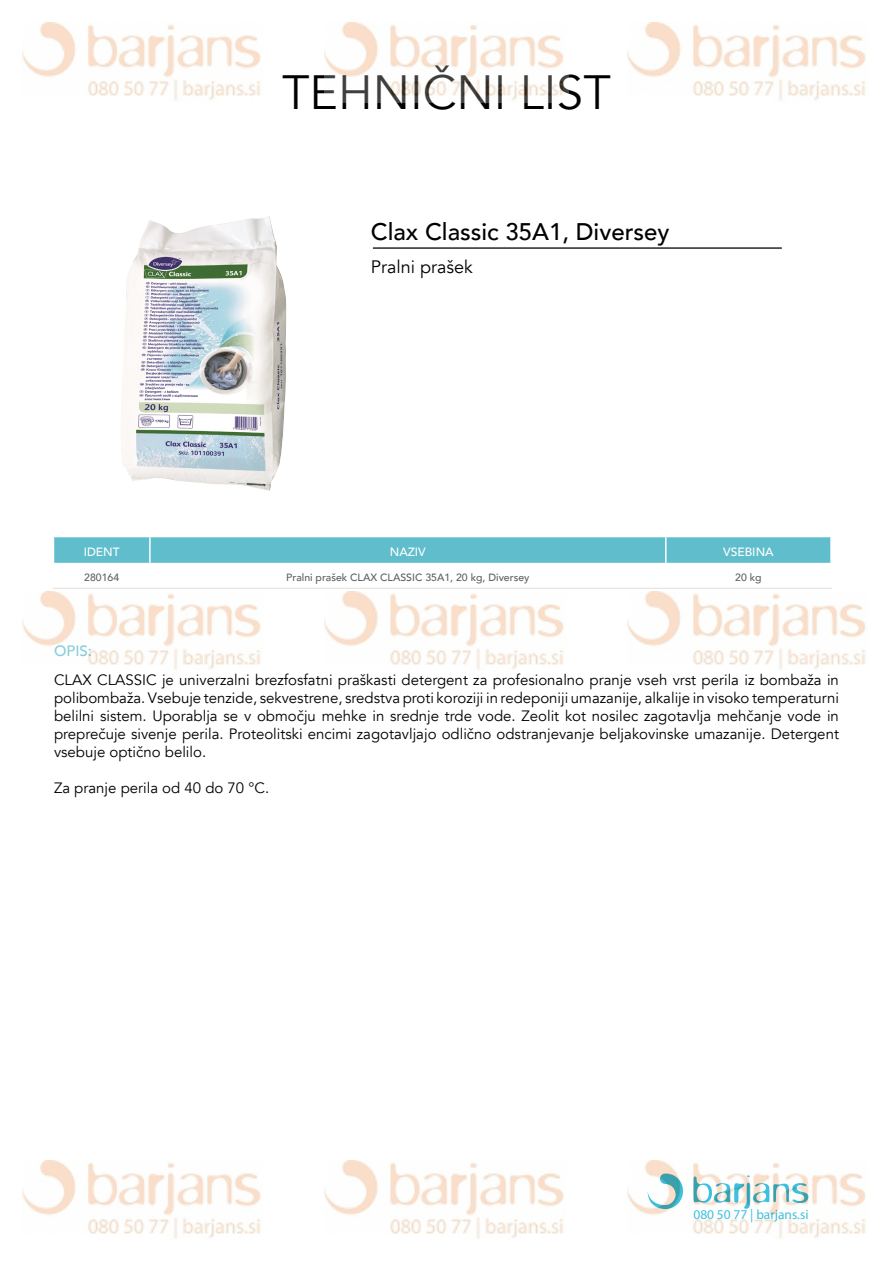
<style>
.page{position:relative;width:893px;height:1263px;background:#fff}
.page>*{position:absolute;margin:0;border:0;box-sizing:border-box;transform-origin:0 0}
.t1{font:48px "Avenir";color:#000}
.t2{font:500 24px "Avenir";color:#000}
.t3{font:18px "Avenir";color:#000}
.t4{font:15px/18px "Avenir";color:#000;text-align:justify}
.t5{font:500 15px "Avenir";color:#5fbdcc}
.t6{font:13.5px "Myriad Pro";color:#00acd5}
.t7{font:500 12px "Avenir";color:#fff}
.t8{font:500 10.5px "Avenir";color:#5f6062}
</style>
<div class="page">
<hr style="left:373px;top:247px;width:409px;height:2px;background:#000">
<svg style="left:53px;top:537px;width:778px;height:26px;background:#62becd"></svg>
<hr style="left:53px;top:588px;width:97px;height:1px;background:#e5e6e5">
<hr style="left:150px;top:588px;width:516px;height:1px;background:#e5e6e5">
<hr style="left:666px;top:588px;width:166px;height:1px;background:#e5e6e5">
<img style="left:121px;top:216px;width:165px;height:275px">
<img style="left:22px;top:22px;width:239px;height:79px">
<img style="left:325px;top:22px;width:239px;height:79px">
<img style="left:627px;top:22px;width:239px;height:79px">
<img style="left:22px;top:592px;width:239px;height:78px">
<img style="left:325px;top:592px;width:239px;height:78px">
<img style="left:627px;top:592px;width:239px;height:78px">
<img style="left:22px;top:1161px;width:239px;height:78px">
<img style="left:325px;top:1161px;width:239px;height:78px">
<img style="left:627px;top:1161px;width:239px;height:78px">
<h1 class="t1" style="left:282px;top:64px;width:330px">TEHNIČNI LIST</h1>
<h2 class="t2" style="left:371px;top:211px;width:300px">Clax Classic 35A1, Diversey</h2>
<p class="t3" style="left:371px;top:256px;width:103px">Pralni prašek</p>
<p class="t7" style="left:84px;top:541px;width:37px">IDENT</p>
<p class="t7" style="left:390px;top:541px;width:38px">NAZIV</p>
<p class="t7" style="left:723px;top:541px;width:52px">VSEBINA</p>
<p class="t8" style="left:84px;top:568px;width:37px">280164</p>
<p class="t8" style="left:286px;top:568px;width:245px">Pralni prašek CLAX CLASSIC 35A1, 20 kg, Diversey</p>
<p class="t8" style="left:735px;top:568px;width:28px">20 kg</p>
<p class="t5" style="left:54px;top:638px;width:40px">OPIS:</p>
<p class="t4" style="left:54px;top:671px;width:786px">CLAX CLASSIC je univerzalni brezfosfatni praškasti detergent za profesionalno pranje vseh vrst perila iz bombaža in polibombaža. Vsebuje tenzide, sekvestrene, sredstva proti koroziji in redeponiji umazanije, alkalije in visoko temperaturni belilni sistem. Uporablja se v območju mehke in srednje trde vode. Zeolit kot nosilec zagotavlja mehčanje vode in preprečuje sivenje perila. Proteolitski encimi zagotavljajo odlično odstranjevanje beljakovinske umazanije. Detergent vsebuje optično belilo.</p>
<p class="t4" style="left:54px;top:779px;width:217px">Za pranje perila od 40 do 70 °C.</p>
<p class="t6" style="left:693px;top:1206px;width:117px">080 50 77 | barjans.si</p>
</div>
